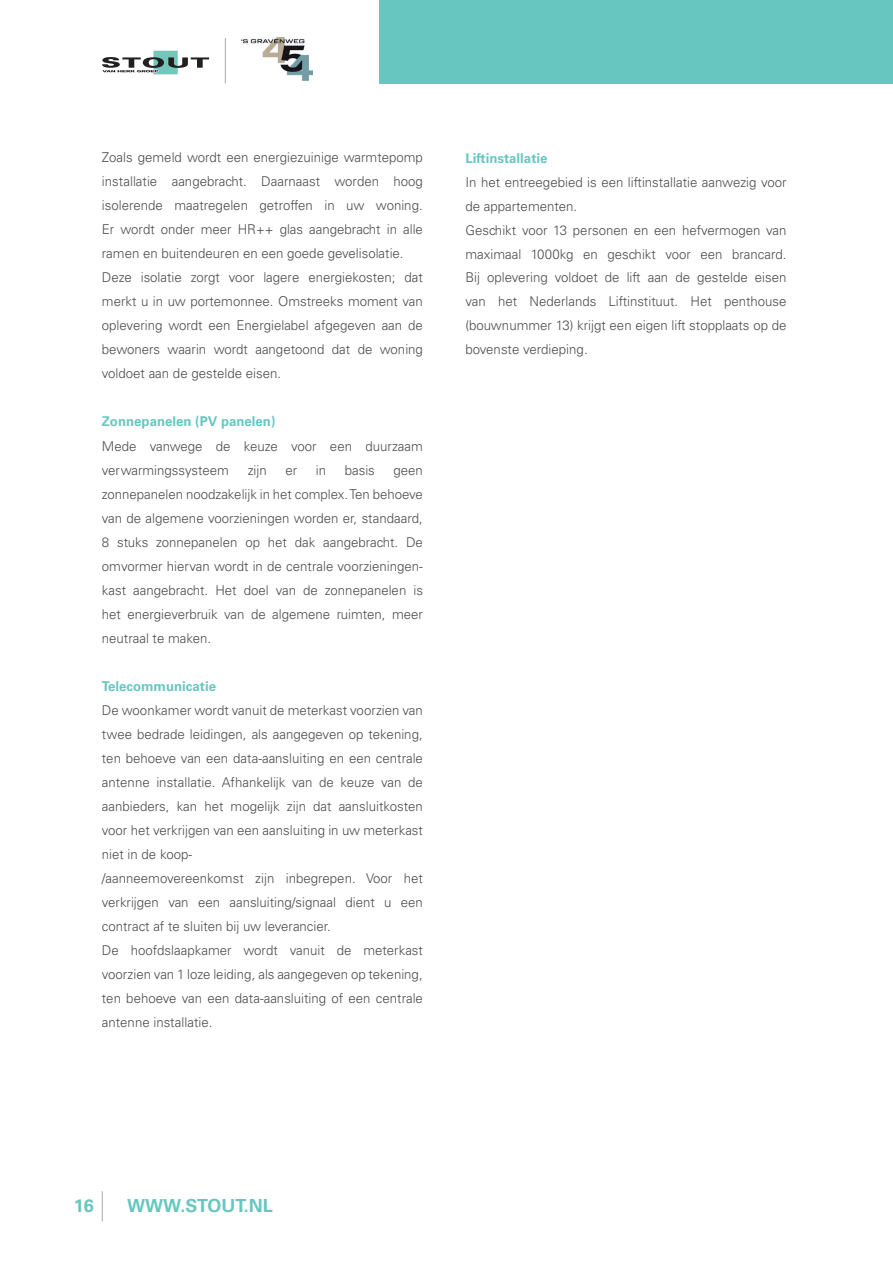
<style>
.page{position:relative;width:893px;height:1263px;background:#fff}
.page>*{position:absolute;margin:0;border:0;box-sizing:border-box;transform-origin:0 0}
.t1{font:700 18px "Univers LT Std";color:#67c7c0}
.t2{font:300 13.5px/24px "Univers LT Std";color:#4b4c4d}
.t3{font:700 13.5px "Univers LT Std";color:#67c7c0}
</style>
<div class="page">
<hr style="left:102px;top:1191px;width:1px;height:30px;background:#a8a9ad">
<svg style="left:102px;top:51px;width:107px;height:23px"></svg>
<hr style="left:225px;top:38px;width:1px;height:45px;background:#a8a9ad">
<div style="left:379px;top:0;width:514px;height:84px;background:#67c7c0"></div>
<img style="left:242px;top:37px;width:71px;height:44px">
<p class="t2" style="left:102px;top:146px;width:323px">Zoals gemeld wordt een energiezuinige warmtepomp installatie aangebracht. Daarnaast worden hoog isolerende maatregelen getroffen in uw woning.<br>Er wordt onder meer HR++ glas aangebracht in alle ramen en buitendeuren en een goede gevelisolatie.<br>Deze isolatie zorgt voor lagere energiekosten; dat merkt u in uw portemonnee. Omstreeks moment van oplevering wordt een Energielabel afgegeven aan de bewoners waarin wordt aangetoond dat de woning voldoet aan de gestelde eisen.</p>
<p class="t3" style="left:102px;top:414px;width:175px">Zonnepanelen (PV panelen)</p>
<p class="t2" style="left:102px;top:434px;width:323px">Mede vanwege de keuze voor een duurzaam verwarmingssysteem</p>
<p class="t2" style="left:248px;top:458px;width:21px">zijn</p>
<p class="t2" style="left:285px;top:458px;width:13px">er</p>
<p class="t2" style="left:316px;top:458px;width:12px">in</p>
<p class="t2" style="left:345px;top:458px;width:32px">basis</p>
<p class="t2" style="left:102px;top:458px;width:323px;text-align:justify;text-indent:292px">geen zonnepanelen noodzakelijk in het complex. Ten behoeve van de algemene voorzieningen worden er, standaard, 8 stuks zonnepanelen op het dak aangebracht. De omvormer hiervan wordt in de centrale voorzieningen&shy;kast aangebracht. Het doel van de zonnepanelen is het energieverbruik van de algemene ruimten, meer neutraal te maken.</p>
<p class="t3" style="left:102px;top:678px;width:116px">Telecommunicatie</p>
<p class="t2" style="left:102px;top:698px;width:323px">De woonkamer wordt vanuit de meterkast voorzien van twee bedrade leidingen, als aangegeven op tekening, ten behoeve van een data-aansluiting en een centrale antenne installatie. Afhankelijk van de keuze van de aanbieders, kan het mogelijk zijn dat aansluitkosten voor het verkrijgen van een aansluiting in uw meterkast niet in de koop-<br>/aanneemovereenkomst zijn inbegrepen. Voor het verkrijgen van een aansluiting/signaal dient u een contract af te sluiten bij uw leverancier.<br>De hoofdslaapkamer wordt vanuit de meterkast voorzien van 1 loze leiding, als aangegeven op tekening, ten behoeve van een data-aansluiting of een centrale antenne installatie.</p>
<p class="t3" style="left:465px;top:150px;width:84px">Liftinstallatie</p>
<p class="t2" style="left:465px;top:170px;width:323px">In het entreegebied is een liftinstallatie aanwezig voor de appartementen.<br>Geschikt voor 13 personen en een hefvermogen van maximaal 1000kg en geschikt voor een brancard.<br>Bij oplevering voldoet de lift aan de gestelde eisen van het Nederlands Liftinstituut. Het penthouse (bouwnummer 13) krijgt een eigen lift stopplaats op de bovenste verdieping.</p>
<h1 class="t1" style="left:74px;top:1195px;width:22px">16</h1>
<h1 class="t1" style="left:127px;top:1195px;width:147px">WWW.STOUT.NL</h1>
</div>
